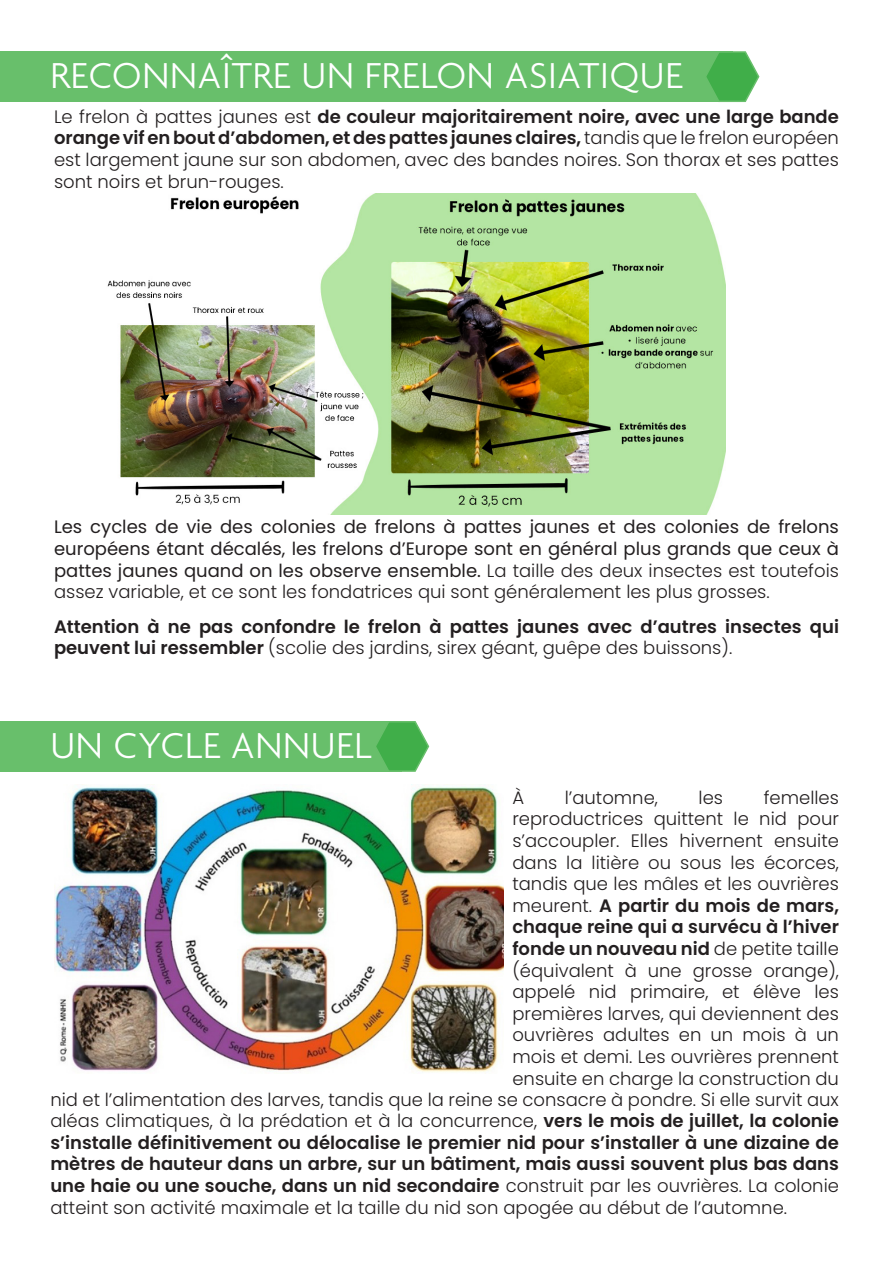
<style>
.page{position:relative;width:893px;height:1263px;background:#fff}
.page>*{position:absolute;margin:0;border:0;box-sizing:border-box;transform-origin:0 0}
.t1{font:300 39px "Agenda";letter-spacing:.02em;color:#fff}
.t2{font:300 18px/21.6px "Poppins";color:#231f20;text-align:justify}
.t3{font:600 18px/21.6px "Poppins";color:#231f20}
.t4{font:18px/21.6px "Poppins";color:#231f20;text-align:justify}
.s1{font-weight:600}
.s2{font-weight:300}
</style>
<div class="page">
<div style="left:0;top:51px;width:732px;height:51px;background:#68bf6b"></div>
<svg style="left:706px;top:51px;width:54px;height:51px"></svg>
<img style="left:107px;top:193px;width:619px;height:321px">
<img style="left:54px;top:786px;width:450px;height:286px">
<div style="left:0;top:721px;width:402px;height:51px;background:#68bf6b"></div>
<svg style="left:376px;top:721px;width:54px;height:51px"></svg>
<h1 class="t1" style="left:50px;top:54px;width:634px">RECONNAÎTRE UN FRELON ASIATIQUE</h1>
<p class="t2" style="left:54px;top:106px;width:786px">Le frelon à pattes jaunes est <span class="s1">de couleur majoritairement noire, avec une large bande orange vif en bout d’abdomen, et des pattes jaunes claires,</span> tandis que le frelon européen est largement jaune sur son abdomen, avec des bandes noires. Son thorax et ses pattes sont noirs et brun-rouges.</p>
<p class="t4" style="left:54px;top:518px;width:786px">Les cycles de vie des colonies de frelons à pattes jaunes et des colonies de frelons européens étant décalés, les frelons d’Europe sont en général plus grands que ceux à pattes jaunes quand on les observe ensemble. <span class="s2">La taille des deux insectes est toutefois assez variable, et ce sont les fondatrices qui sont généralement les plus grosses.</span></p>
<p class="t3" style="left:54px;top:616px;width:786px">Attention à ne pas confondre le frelon à pattes jaunes avec d’autres insectes qui peuvent lui ressembler <span class="s2">(scolie des jardins, sirex géant, guêpe des buissons).</span></p>
<h1 class="t1" style="left:50px;top:724px;width:323px">UN CYCLE ANNUEL</h1>
<p class="t2" style="left:512px;top:787px;width:13px">À</p>
<p class="t2" style="left:565px;top:787px;width:95px">l’automne,</p>
<p class="t2" style="left:699px;top:787px;width:26px">les</p>
<p class="t2" style="left:764px;top:787px;width:77px">femelles</p>
<p class="t2" style="left:512px;top:808px;width:328px">reproductrices quittent le nid pour</p>
<p class="t2" style="left:512px;top:830px;width:328px">s’accoupler. Elles hivernent ensuite</p>
<p class="t2" style="left:512px;top:852px;width:328px">dans la litière ou sous les écorces,</p>
<p class="t2" style="left:512px;top:873px;width:328px">tandis que les mâles et les ouvrières</p>
<p class="t3" style="left:512px;top:895px;width:328px"><span class="s2">meurent.</span> A partir du mois de mars,</p>
<p class="t3" style="left:512px;top:917px;width:328px">chaque reine qui a survécu à l’hiver</p>
<p class="t3" style="left:512px;top:938px;width:328px">fonde un nouveau nid <span class="s2">de petite taille</span></p>
<p class="t2" style="left:512px;top:960px;width:328px">(équivalent à une grosse orange),</p>
<p class="t2" style="left:512px;top:981px;width:328px">appelé nid primaire, et élève les</p>
<p class="t2" style="left:512px;top:1003px;width:328px">premières larves, qui deviennent des</p>
<p class="t2" style="left:512px;top:1024px;width:328px">ouvrières adultes en un mois à un</p>
<p class="t2" style="left:512px;top:1046px;width:328px">mois et demi. Les ouvrières prennent</p>
<p class="t2" style="left:512px;top:1068px;width:328px">ensuite en charge la construction du</p>
<p class="t2" style="left:50px;top:1089px;width:790px">nid et l’alimentation des larves, tandis que la reine se consacre à pondre. Si elle survit aux</p>
<p class="t2" style="left:50px;top:1110px;width:790px">aléas climatiques, à la prédation et à la concurrence, <span class="s1">vers le mois de juillet, la colonie</span></p>
<p class="t3" style="left:50px;top:1132px;width:790px">s’installe définitivement ou délocalise le premier nid pour s’installer à une dizaine de</p>
<p class="t3" style="left:50px;top:1154px;width:790px">mètres de hauteur dans un arbre, sur un bâtiment, mais aussi souvent plus bas dans</p>
<p class="t3" style="left:50px;top:1175px;width:790px">une haie ou une souche, dans un nid secondaire <span class="s2">construit par les ouvrières. La colonie</span></p>
<p class="t2" style="left:50px;top:1197px;width:738px">atteint son activité maximale et la taille du nid son apogée au début de l’automne.</p>
</div>
